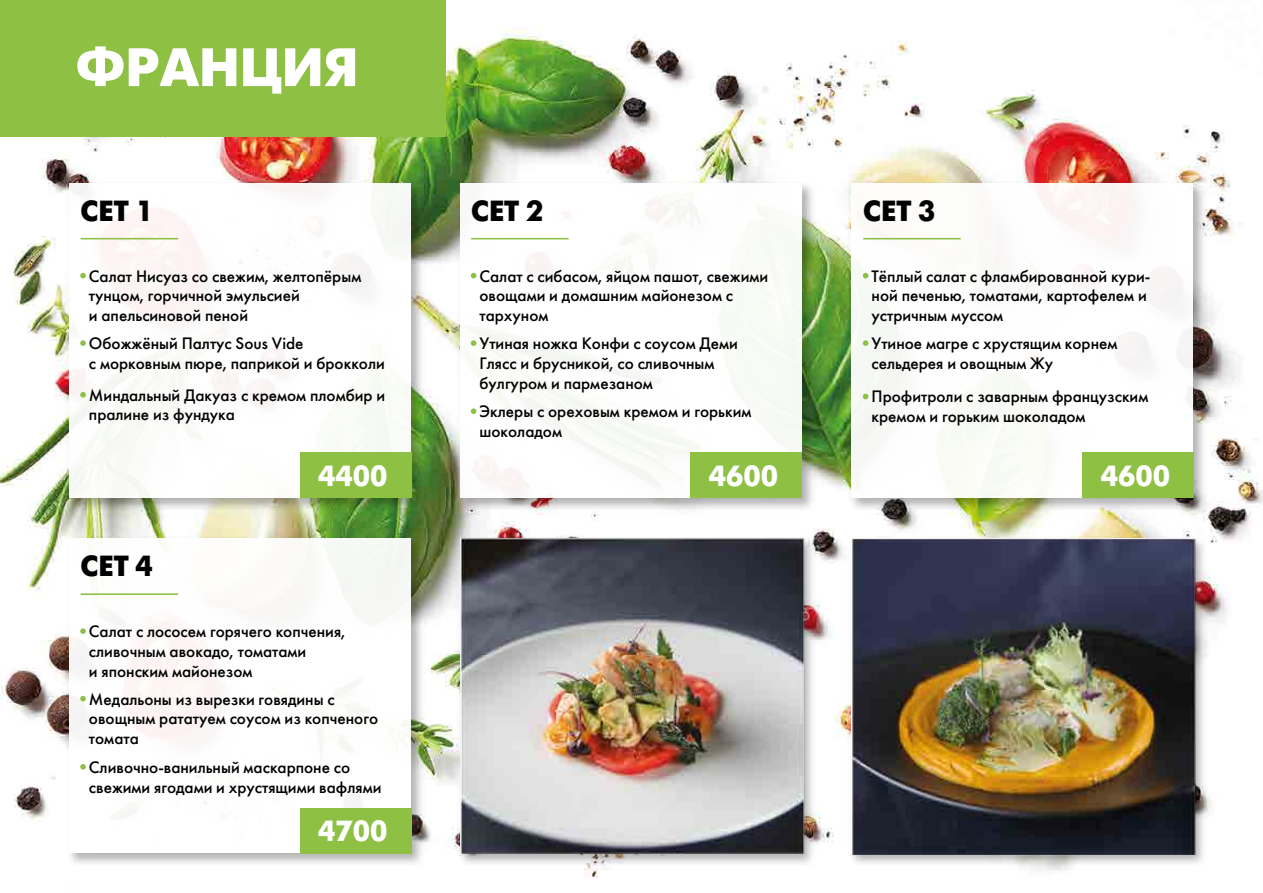
<style>
.page{position:relative;width:1263px;height:893px;background:#fff}
.page>*{position:absolute;margin:0;border:0;box-sizing:border-box;transform-origin:0 0}
.t1{font:700 54px "Futura Futuris C";color:#fff}
.t2{font:700 29.1px "Futura Futuris C";color:#000101}
.t3{font:700 29.1px "Futura Futuris C";color:#fff}
.t4{font:16.5px/19.8px "Futura Futuris C";color:#000101}
</style>
<div class="page">
<img style="left:0;top:27px;width:1263px;height:851px">
<div style="left:0;top:0;width:446px;height:136px;background:#8ec043"></div>
<img style="left:64px;top:178px;width:363px;height:336px">
<div style="left:69px;top:184px;width:342px;height:314px;background:#fff"></div>
<img style="left:455px;top:178px;width:363px;height:336px">
<div style="left:460px;top:184px;width:342px;height:314px;background:#fff"></div>
<img style="left:846px;top:178px;width:363px;height:336px">
<div style="left:851px;top:184px;width:342px;height:314px;background:#fff"></div>
<img style="left:64px;top:533px;width:363px;height:336px">
<div style="left:69px;top:539px;width:342px;height:314px;background:#fff"></div>
<img style="left:455px;top:533px;width:363px;height:336px">
<hr style="left:81px;top:238px;width:97px;height:1px;background:#8ec044">
<svg style="left:80px;top:273px;width:6px;height:5px"></svg>
<svg style="left:80px;top:340px;width:6px;height:6px"></svg>
<svg style="left:80px;top:392px;width:6px;height:6px"></svg>
<div style="left:300px;top:453px;width:111px;height:45px;background:#8ec043"></div>
<hr style="left:81px;top:593px;width:97px;height:2px;background:#8ec044">
<svg style="left:80px;top:628px;width:6px;height:6px"></svg>
<svg style="left:80px;top:696px;width:6px;height:5px"></svg>
<svg style="left:80px;top:764px;width:6px;height:6px"></svg>
<div style="left:300px;top:808px;width:111px;height:46px;background:#8ec043"></div>
<hr style="left:471px;top:238px;width:98px;height:1px;background:#8ec044">
<svg style="left:471px;top:273px;width:5px;height:5px"></svg>
<svg style="left:471px;top:340px;width:5px;height:6px"></svg>
<svg style="left:471px;top:408px;width:5px;height:6px"></svg>
<div style="left:690px;top:453px;width:112px;height:45px;background:#8ec043"></div>
<hr style="left:863px;top:238px;width:98px;height:1px;background:#8ec044">
<svg style="left:863px;top:273px;width:5px;height:5px"></svg>
<svg style="left:863px;top:340px;width:5px;height:6px"></svg>
<svg style="left:863px;top:394px;width:5px;height:5px"></svg>
<div style="left:1082px;top:453px;width:112px;height:45px;background:#8ec043"></div>
<img style="left:408px;top:534px;width:351px;height:322px">
<img style="left:759px;top:526px;width:504px;height:339px">
<h1 class="t1" style="left:76px;top:37px;width:284px">ФРАНЦИЯ</h1>
<h2 class="t2" style="left:81px;top:194px;width:74px">CET 1</h2>
<p class="t4" style="left:89px;top:266px;width:274px">Салат Нисуаз со свежим, желтопёрым тунцом, горчичной эмульсией<br>и апельсиновой пеной</p>
<p class="t4" style="left:89px;top:333px;width:297px">Обожжёный Палтус Sous Vide<br>с морковным пюре, паприкой и брокколи</p>
<p class="t4" style="left:89px;top:385px;width:298px">Миндальный Дакуаз с кремом пломбир и пралине из фундука</p>
<h2 class="t2" style="left:81px;top:550px;width:74px">CET 4</h2>
<h2 class="t3" style="left:318px;top:460px;width:71px">4400</h2>
<p class="t4" style="left:89px;top:621px;width:258px">Салат с лососем горячего копчения, сливочным авокадо, томатами<br>и японским майонезом</p>
<p class="t4" style="left:89px;top:689px;width:291px">Медальоны из вырезки говядины с овощным рататуем соусом из копченого томата</p>
<p class="t4" style="left:89px;top:757px;width:294px">Сливочно-ванильный маскарпоне со свежими ягодами и хрустящими вафлями</p>
<h2 class="t3" style="left:318px;top:815px;width:71px">4700</h2>
<h2 class="t2" style="left:471px;top:194px;width:74px">CET 2</h2>
<p class="t4" style="left:479px;top:266px;width:290px">Салат с сибасом, яйцом пашот, свежими овощами и домашним майонезом с тархуном</p>
<p class="t4" style="left:479px;top:333px;width:260px">Утиная ножка Конфи с соусом Деми<br>Глясс и брусникой, со сливочным булгуром и пармезаном</p>
<p class="t4" style="left:479px;top:402px;width:274px">Эклеры с ореховым кремом и горьким шоколадом</p>
<h2 class="t3" style="left:709px;top:460px;width:71px">4600</h2>
<h2 class="t2" style="left:863px;top:194px;width:74px">CET 3</h2>
<p class="t4" style="left:871px;top:266px;width:280px">Тёплый салат с фламбированной кури&shy;ной печенью, томатами, картофелем и устричным муссом</p>
<p class="t4" style="left:871px;top:333px;width:247px">Утиное магре с хрустящим корнем сельдерея и овощным Жу</p>
<p class="t4" style="left:871px;top:387px;width:278px">Профитроли с заварным французским кремом и горьким шоколадом</p>
<h2 class="t3" style="left:1101px;top:460px;width:71px">4600</h2>
</div>
